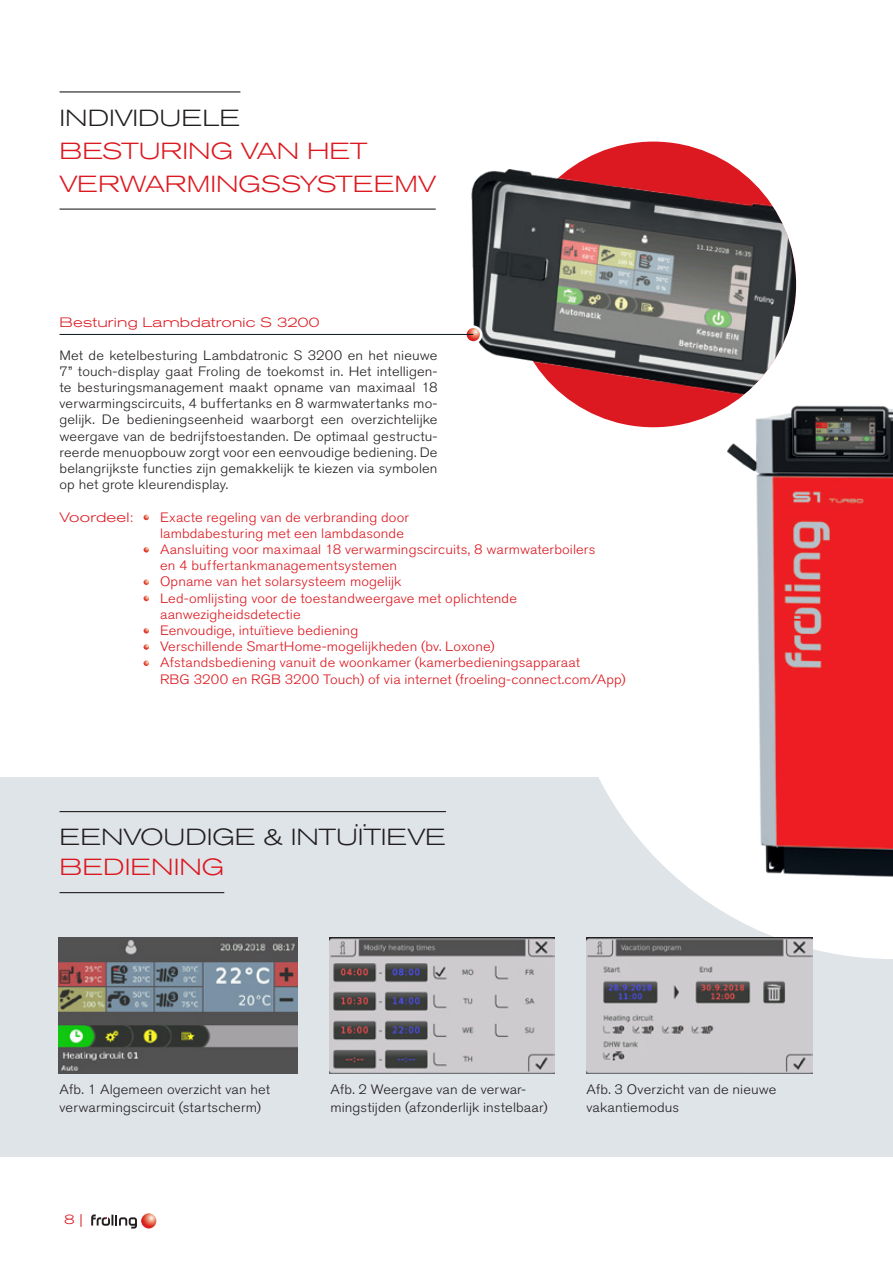
<style>
.page{position:relative;width:893px;height:1263px;background:#fff}
.page>*{position:absolute;margin:0;border:0;box-sizing:border-box;transform-origin:0 0}
.t1{font:300 expanded 23.1px "Akzidenz Grotesk BQ";color:#dc1820;scale:1.08 1}
.t2{font:300 expanded 23.1px "Akzidenz Grotesk BQ";color:#231f20;scale:1.08 1}
.t3{font:300 13.5px/16.2px "Akzidenz Grotesk BQ";letter-spacing:.01em;color:#231f20;scale:1.08 1}
.t4{font:300 13.5px/16.2px "Akzidenz Grotesk BQ";letter-spacing:.01em;color:#dc1820;scale:1.08 1}
.t5{font:300 expanded 13.5px "Akzidenz Grotesk BQ";letter-spacing:.015em;color:#dc1820;scale:1.08 1}
</style>
<div class="page">
<div style="left:0;top:778px;width:893px;height:379px;background:#dfe4e8"></div>
<svg style="left:563px;top:449px;width:330px;height:510px"></svg>
<svg style="left:91px;top:1214px;width:46px;height:14px"></svg>
<img style="left:141px;top:1213px;width:15px;height:15px;border-radius:8px">
<svg style="left:505px;top:136px;width:297px;height:297px;fill:#dc1820"></svg>
<img style="left:693px;top:169px;width:102px;height:230px">
<div style="left:499px;top:130px;width:309px;height:309px;border:12px solid #fff;border-radius:50%"></div>
<img style="left:728px;top:387px;width:165px;height:493px">
<img style="left:463px;top:169px;width:230px;height:230px">
<hr style="left:60px;top:209px;width:376px;height:1px;background:#231f20">
<hr style="left:60px;top:91px;width:180px;height:1px;background:#231f20">
<hr style="left:60px;top:892px;width:164px;height:1px;background:#231f20">
<hr style="left:60px;top:811px;width:386px;height:1px;background:#231f20">
<div style="left:464px;top:325px;width:18px;height:19px;background:#fff;border-radius:50%"></div>
<svg style="left:467px;top:328px;width:13px;height:13px"></svg>
<svg style="left:144px;top:515px;width:5px;height:5px"></svg>
<svg style="left:144px;top:547px;width:5px;height:5px"></svg>
<svg style="left:144px;top:579px;width:5px;height:6px"></svg>
<svg style="left:144px;top:596px;width:5px;height:5px"></svg>
<svg style="left:144px;top:628px;width:5px;height:5px"></svg>
<svg style="left:144px;top:644px;width:5px;height:6px"></svg>
<svg style="left:144px;top:660px;width:5px;height:6px"></svg>
<hr style="left:60px;top:334px;width:413px;height:1px;background:#071822">
<img style="left:58px;top:938px;width:239px;height:135px">
<img style="left:329px;top:938px;width:226px;height:135px">
<img style="left:586px;top:938px;width:226px;height:135px">
<p class="t2" style="left:60px;top:104px;width:169px">INDIVIDUELE</p>
<p class="t1" style="left:60px;top:137px;width:287px">BESTURING VAN HET</p>
<p class="t1" style="left:60px;top:170px;width:350px">VERWARMINGSSYSTEEMV</p>
<p class="t5" style="left:60px;top:315px;width:242px">Besturing Lambdatronic S 3200</p>
<p class="t3" style="left:60px;top:347px;width:352px;text-align:justify">Met de ketelbesturing Lambdatronic S 3200 en het nieuwe 7” touch-display gaat Froling de toekomst in. Het intelligen&shy;te besturingsmanagement maakt opname van maximaal 18 verwarmingscircuits, 4 buffertanks en 8 warmwatertanks mo&shy;gelijk. De bedieningseenheid waarborgt een overzichtelijke weergave van de bedrijfstoestanden. De optimaal gestructu&shy;reerde menuopbouw zorgt voor een eenvoudige bediening. De belangrijkste functies zijn gemakkelijk te kiezen via symbolen op het grote kleurendisplay.</p>
<p class="t5" style="left:60px;top:509px;width:70px">Voordeel:</p>
<p class="t4" style="left:160px;top:509px;width:405px">Exacte regeling van de verbranding door<br>lambdabesturing met een lambdasonde<br>Aansluiting voor maximaal 18 verwarmingscircuits, 8 warmwaterboilers en 4 buffertankmanagementsystemen<br>Opname van het solarsysteem mogelijk<br>Led-omlijsting voor de toestandweergave met oplichtende aanwezigheidsdetectie</p>
<p class="t4" style="left:160px;top:622px;width:433px">Eenvoudige, intuïtieve bediening<br>Verschillende SmartHome-mogelijkheden (bv. Loxone)<br>Afstandsbediening vanuit de woonkamer (kamerbedieningsapparaat<br>RBG 3200 en RGB 3200 Touch) of via internet (froeling-connect.com/App)</p>
<p class="t2" style="left:60px;top:824px;width:359px">EENVOUDIGE &amp; INTUÏTIEVE</p>
<p class="t1" style="left:60px;top:854px;width:154px">BEDIENING</p>
<p class="t3" style="left:60px;top:1081px;width:196px;line-height:18px">Afb. 1 Algemeen overzicht van het verwarmingscircuit (startscherm)</p>
<p class="t3" style="left:330px;top:1081px;width:203px;line-height:18px">Afb. 2 Weergave van de verwar&shy;mingstijden (afzonderlijk instelbaar)</p>
<p class="t3" style="left:586px;top:1081px;width:177px;line-height:18px">Afb. 3 Overzicht van de nieuwe vakantiemodus</p>
<p class="t5" style="left:64px;top:1212px;width:19px">8 |</p>
</div>
